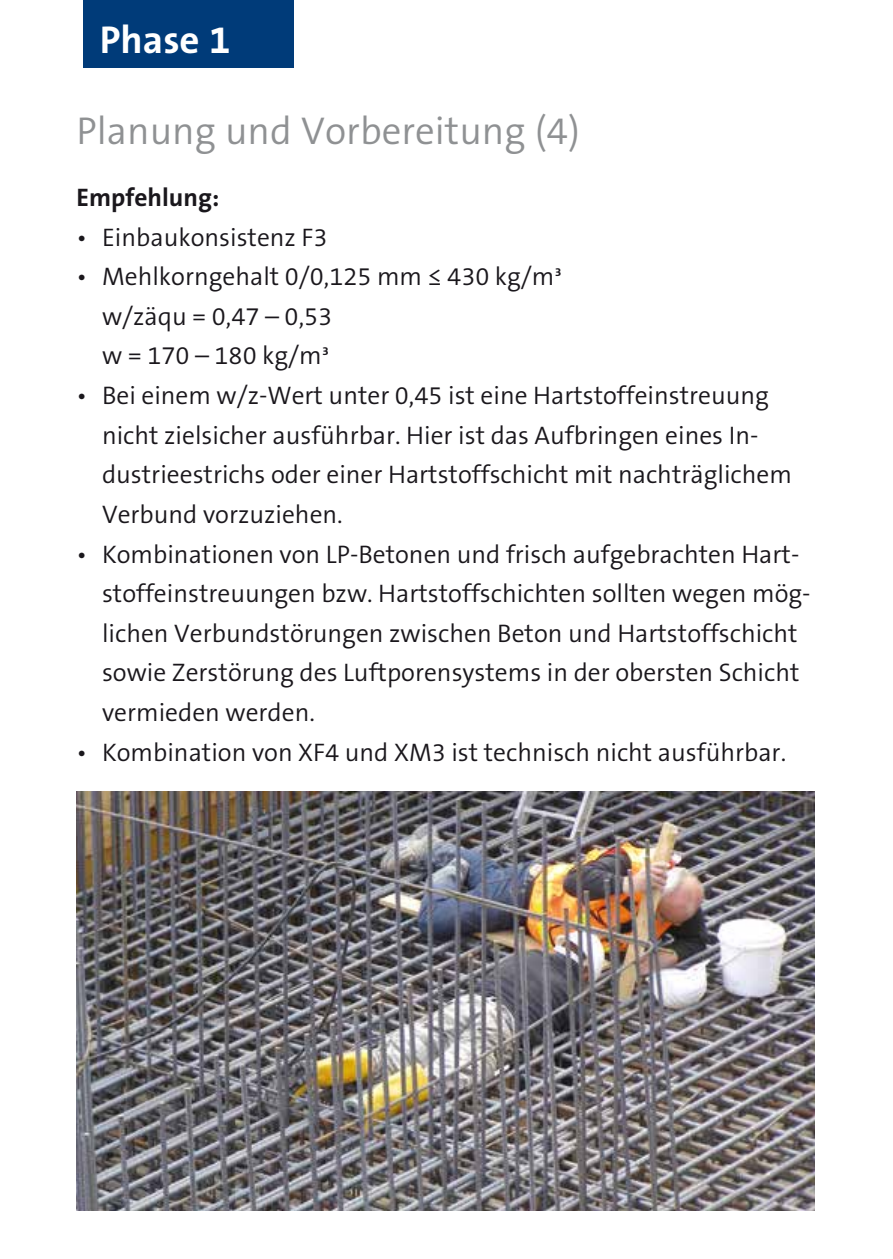
<style>
.page{position:relative;width:893px;height:1259px;background:#fff}
.page>*{position:absolute;margin:0;border:0;box-sizing:border-box;transform-origin:0 0}
._01_main_heading{font:300 39px "The Sans B4";color:#8f9193}
._01_main_heading-2{font:700 39px "The Sans B7";color:#fff}
.Lauftext_A6{font:300 25.5px/39.6px "The Sans B4";color:#1a171c}
.Lauftext_A6-2{font:700 25.5px "The Sans B7";color:#1a171c}
</style>
<div class="page">
<div style="left:83px;top:0;width:210px;height:68px;background:#003b79"></div>
<img style="left:77px;top:792px;width:737px;height:418px">
<p class="_01_main_heading-2" style="left:100px;top:19px;width:132px">Phase 1</p>
<p class="_01_main_heading" style="left:77px;top:110px;width:505px">Planung und Vorbereitung (4)</p>
<p class="Lauftext_A6-2" style="left:77px;top:184px;width:144px">Empfehlung:</p>
<p class="Lauftext_A6" style="left:77px;top:218px;width:253px">• Einbaukonsistenz F3</p>
<p class="Lauftext_A6" style="left:102px;top:258px;width:462px;text-indent:-26px">• Mehlkorngehalt 0/0,125 mm ≤ 430 kg/m³ w/zäqu = 0,47 – 0,53<br>w = 170 – 180 kg/m³</p>
<p class="Lauftext_A6" style="left:102px;top:376px;width:691px;text-indent:-26px">• Bei einem w/z-Wert unter 0,45 ist eine Hartstoffeinstreuung nicht zielsicher ausführbar. Hier ist das Aufbringen eines In&shy;dustrieestrichs oder einer Hartstoffschicht mit nachträglichem Verbund vorzuziehen.</p>
<p class="Lauftext_A6" style="left:102px;top:535px;width:710px;text-indent:-26px">• Kombinationen von LP-Betonen und frisch aufgebrachten Hart&shy;stoffeinstreuungen bzw. Hartstoffschichten sollten wegen mög&shy;lichen Verbundstörungen zwischen Beton und Hartstoffschicht sowie Zerstörung des Luftporensystems in der obersten Schicht vermieden werden.</p>
<p class="Lauftext_A6" style="left:77px;top:733px;width:711px">• Kombination von XF4 und XM3 ist technisch nicht ausführbar.</p>
</div>
